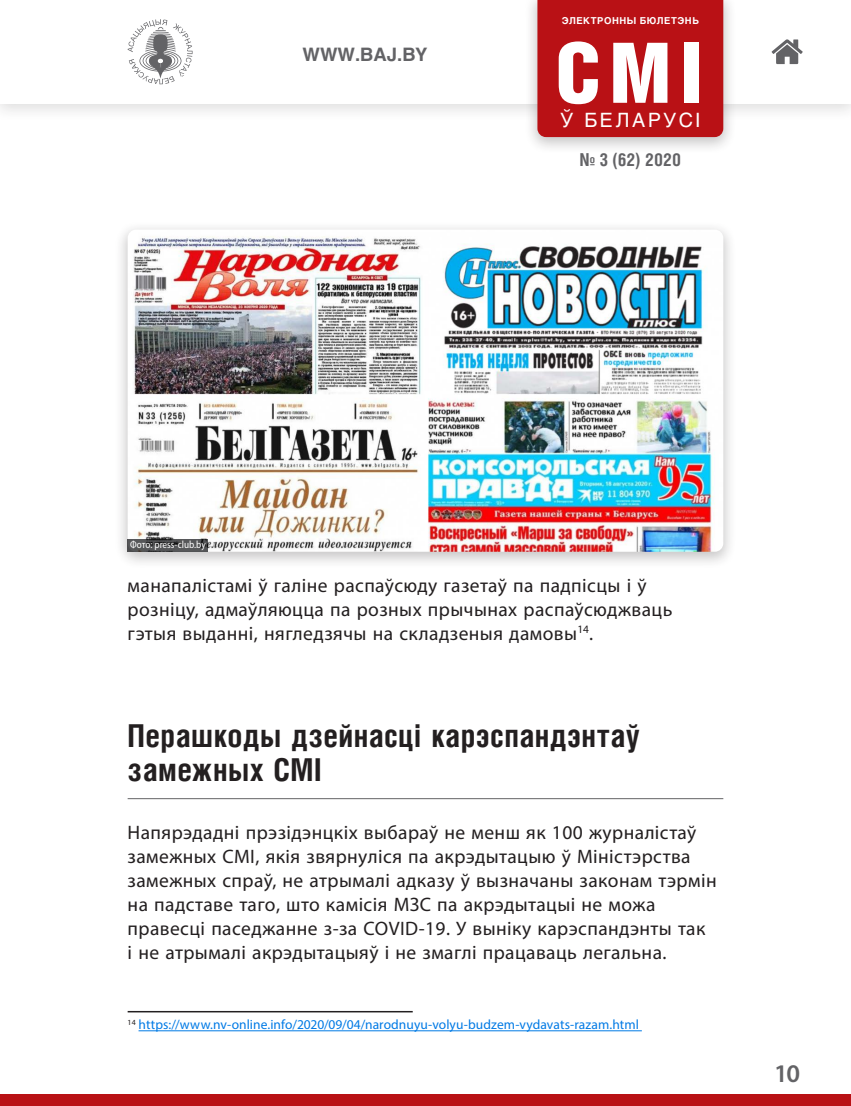
<style>
.page{position:relative;width:851px;height:1106px;background:#fff}
.page>*{position:absolute;margin:0;border:0;box-sizing:border-box;transform-origin:0 0}
.t1{font:83.55px "Helios Cond Black C";color:#fff}
.t2{font:700 31.5px/34.5px "Helios Cond C";letter-spacing:.015em;color:#231f20}
.t3{font:600 25.5px "Myriad Pro";color:#636366}
.t4{font:19.5px/24px "Myriad Pro";letter-spacing:.02em;color:#231f20}
.t5{font:19.5px "Helios C";letter-spacing:.13em;color:#fff}
.t6{font:700 18.3px "Helios C";color:#636366}
.t7{font:700 17.85px "Helios Cond C";color:#636366}
.t8{font:13.5px "Myriad Pro";letter-spacing:.005em;color:#007ae5}
.t9{font:semi-condensed 10.5px "Myriad Pro";color:#fff;scale:.96 1}
.t10{font:700 9.45px "Helios C";letter-spacing:.06em;color:#fff}
</style>
<div class="page">
<div style="left:0;top:1094px;width:850px;height:12px;background:#b91115"></div>
<hr style="left:128px;top:798px;width:595px;height:1px;background:#636366">
<hr style="left:128px;top:1011px;width:284px;height:1px;background:#231f20">
<hr style="left:138px;top:1030px;width:503px;height:1px;background:#007ae5">
<div style="left:114px;top:220px;width:622px;height:350px;background:#231f20;opacity:.25"></div>
<img style="left:128px;top:230px;width:595px;height:322px">
<svg style="left:128px;top:539px;width:80px;height:13px"></svg>
<div style="left:0;top:0;width:850px;height:122px;background:#231f20;opacity:.15"></div>
<div style="left:0;top:0;width:850px;height:103px;background:#fff"></div>
<svg style="left:128px;top:19px;width:64px;height:65px"></svg>
<svg style="left:771px;top:39px;width:31px;height:25px"></svg>
<div style="left:523px;top:0;width:213px;height:155px;background:#231f20;opacity:.25"></div>
<div style="left:537px;top:0;width:186px;height:137px;background:#b91115"></div>
<p class="t6" style="left:302px;top:44px;width:126px">WWW.BAJ.BY</p>
<p class="t10" style="left:561px;top:15px;width:139px">ЭЛЕКТРОННЫ БЮЛЕТЭНЬ</p>
<h1 class="t1" style="left:555px;top:25px;width:149px">СМІ</h1>
<p class="t5" style="left:560px;top:109px;width:141px">Ў БЕЛАРУСІ</p>
<p class="t7" style="left:579px;top:149px;width:103px">№ 3 (62) 2020</p>
<p class="t9" style="left:130px;top:538px;width:80px">Фото: press-club.by</p>
<p class="t4" style="left:128px;top:573px;width:546px">манапалістамі ў галіне распаўсюду газетаў па падпісцы і ў розніцу, адмаўляюцца па розных прычынах распаўсюджваць гэтыя выданні, нягледзячы на складзеныя дамовы<sup>14</sup>.</p>
<h2 class="t2" style="left:128px;top:717px;width:513px">Перашкоды дзейнасці карэспандэнтаў замежных СМІ</h2>
<p class="t4" style="left:128px;top:820px;width:590px">Напярэдадні прэзідэнцкіх выбараў не менш як 100 журналістаў замежных СМІ, якія звярнуліся па акрэдытацыю ў Міністэрства замежных спраў, не атрымалі адказу ў вызначаны законам тэрмін на падставе таго, што камісія МЗС па акрэдытацыі не можа правесці паседжанне з-за COVID-19. У выніку карэспандэнты так<br>і не атрымалі акрэдытацыяў і не змаглі працаваць легальна.</p>
<p class="t8" style="left:128px;top:1016px;width:512px"><sup>14</sup> https://www.nv-online.info/2020/09/04/narodnuyu-volyu-budzem-vydavats-razam.html</p>
<h3 class="t3" style="left:774px;top:1057px;width:28px">10</h3>
</div>
